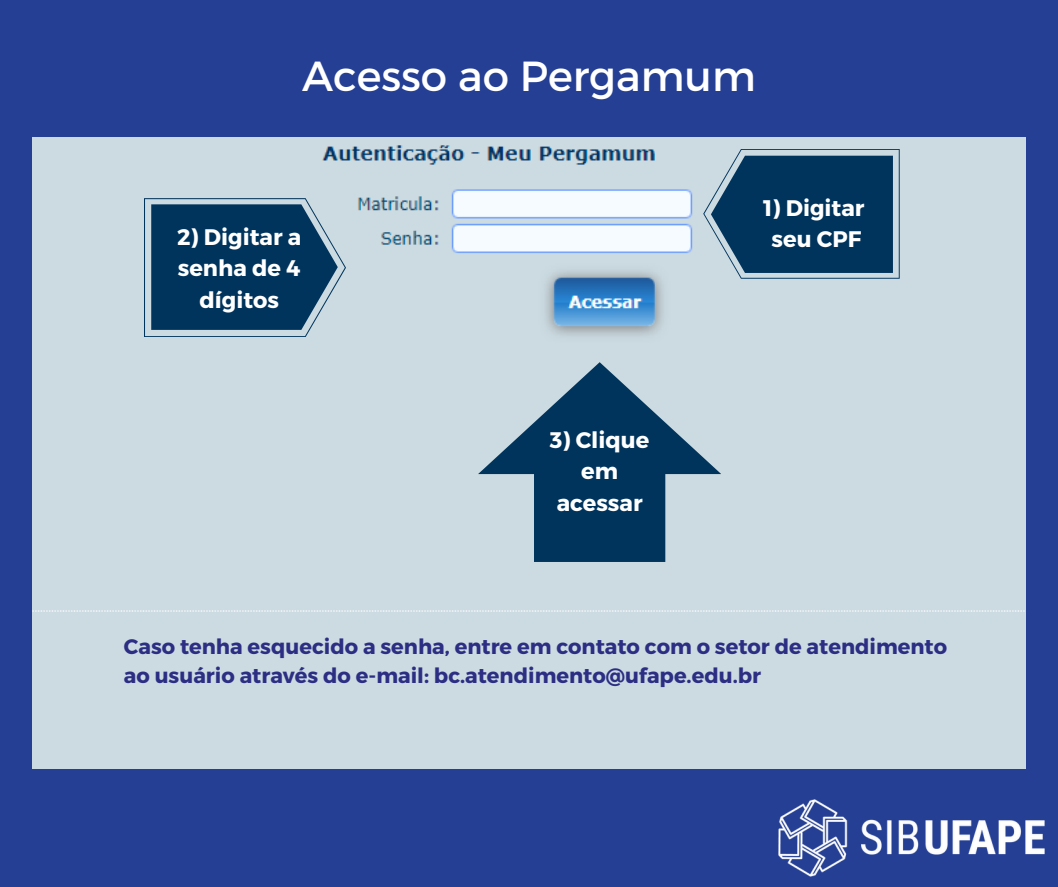
<style>
.page{position:relative;width:1058px;height:887px;background:#fff}
.page>*{position:absolute;margin:0;border:0;box-sizing:border-box;transform-origin:0 0}
.t1{font:42px "Montserrat";color:#fff}
.t2{font:700 22.5px/31.5px "Montserrat";color:#fff;text-align:center}
.t3{font:700 21px "Montserrat";color:#2b2e83}
</style>
<div class="page">
<div style="left:0;top:0;width:1058px;height:886px;background:#253f94"></div>
<div style="left:32px;top:137px;width:993px;height:631px;background:#ccdbe2"></div>
<svg style="left:703px;top:149px;width:196px;height:130px;background:#2e597a"></svg>
<svg style="left:144px;top:198px;width:202px;height:139px;background:#2d597a"></svg>
<svg style="left:478px;top:362px;width:243px;height:200px;background:#62849c"></svg>
<img style="left:778px;top:799px;width:267px;height:78px">
<p class="t1" style="left:302px;top:48px;width:455px">Acesso ao Pergamum</p>
<p class="t2" style="left:763px;top:191px;width:103px">1) Digitar</p>
<p class="t2" style="left:177px;top:220px;width:126px">2) Digitar a</p>
<p class="t2" style="left:771px;top:222px;width:91px">seu CPF</p>
<p class="t2" style="left:178px;top:251px;width:124px">senha de 4 dígitos</p>
<p class="t2" style="left:550px;top:423px;width:101px">3) Clique em acessar</p>
<p class="t3" style="left:124px;top:632px;width:824px">Caso tenha esquecido a senha, entre em contato com o setor de atendimento</p>
<p class="t3" style="left:124px;top:661px;width:638px">ao usuário através do e-mail: bc.atendimento@ufape.edu.br</p>
</div>
